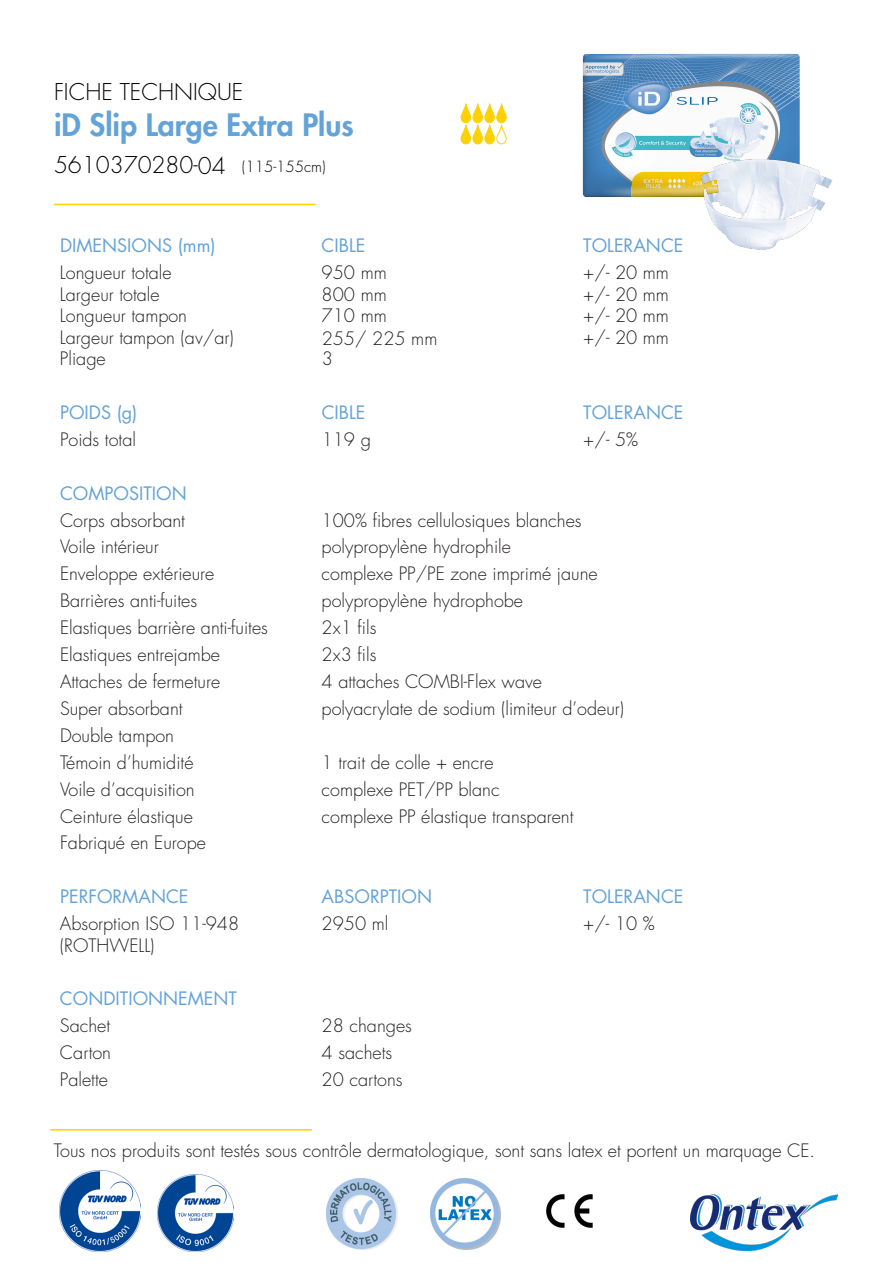
<style>
.page{position:relative;width:893px;height:1263px;background:#fff}
.page>*{position:absolute;margin:0;border:0;box-sizing:border-box;transform-origin:0 0}
.t1{font:800 30px "Futura Std";color:#63a3d8}
.t2{font:300 22.5px "Futura Std";color:#000}
.t3{font:300 18px/20.5px "Futura Std";color:#231f20}
.t4{font:18px/26.8px "Futura Std";color:#63a3d8}
.s1{font-size:15px}
.s2{font-weight:300;color:#231f20}
</style>
<div class="page">
<hr style="left:54px;top:204px;width:262px;height:1px;background:#fed105">
<img style="left:690px;top:1194px;width:147px;height:56px">
<img style="left:60px;top:1170px;width:80px;height:81px">
<img style="left:157px;top:1175px;width:76px;height:76px">
<img style="left:326px;top:1179px;width:71px;height:70px">
<img style="left:430px;top:1179px;width:70px;height:70px">
<img style="left:546px;top:1194px;width:47px;height:34px">
<svg style="left:461px;top:103px;width:46px;height:41px"></svg>
<img style="left:582px;top:53px;width:218px;height:144px">
<img style="left:697px;top:130px;width:136px;height:120px">
<hr style="left:50px;top:1129px;width:262px;height:1px;background:#fed105">
<p class="t2" style="left:54px;top:78px;width:191px">FICHE TECHNIQUE</p>
<p class="t1" style="left:54px;top:106px;width:301px">iD Slip Large Extra Plus</p>
<p class="t2" style="left:54px;top:151px;width:273px">5610370280-04 <span class="s1">(115-155cm)</span></p>
<p class="t4" style="left:60px;top:232px;width:157px">DIMENSIONS (mm)</p>
<p class="t4" style="left:322px;top:232px;width:45px">CIBLE</p>
<p class="t4" style="left:583px;top:232px;width:102px">TOLERANCE</p>
<p class="t3" style="left:60px;top:263px;width:113px">Longueur totale</p>
<p class="t3" style="left:60px;top:284px;width:101px">Largeur totale</p>
<p class="t3" style="left:60px;top:306px;width:129px">Longueur tampon</p>
<p class="t3" style="left:60px;top:327px;width:175px">Largeur tampon (av/ar)</p>
<p class="t3" style="left:60px;top:349px;width:47px">Pliage</p>
<p class="t3" style="left:583px;top:263px;width:87px">+/- 20 mm</p>
<p class="t3" style="left:583px;top:284px;width:87px">+/- 20 mm</p>
<p class="t3" style="left:583px;top:306px;width:87px">+/- 20 mm</p>
<p class="t3" style="left:583px;top:327px;width:87px">+/- 20 mm</p>
<p class="t3" style="left:322px;top:263px;width:67px">950 mm</p>
<p class="t3" style="left:322px;top:284px;width:67px">800 mm</p>
<p class="t3" style="left:322px;top:306px;width:67px">710 mm</p>
<p class="t3" style="left:322px;top:329px;width:117px">255/ 225 mm<br>3</p>
<p class="t4" style="left:322px;top:399px;width:51px">CIBLE<br><span class="s2">119 g</span></p>
<p class="t4" style="left:60px;top:399px;width:79px">POIDS (g)</p>
<p class="t4" style="left:583px;top:399px;width:102px">TOLERANCE</p>
<p class="t3" style="left:60px;top:430px;width:77px">Poids total</p>
<p class="t3" style="left:583px;top:430px;width:56px">+/- 5%</p>
<p class="t4" style="left:60px;top:480px;width:128px">COMPOSITION</p>
<p class="t3" style="left:60px;top:510px;width:127px">Corps absorbant</p>
<p class="t3" style="left:322px;top:510px;width:261px">100% fibres cellulosiques blanches</p>
<p class="t3" style="left:60px;top:537px;width:100px">Voile intérieur</p>
<p class="t3" style="left:322px;top:537px;width:191px">polypropylène hydrophile</p>
<p class="t3" style="left:60px;top:564px;width:156px">Enveloppe extérieure</p>
<p class="t3" style="left:322px;top:564px;width:277px">complexe PP/PE zone imprimé jaune</p>
<p class="t3" style="left:60px;top:591px;width:139px">Barrières anti-fuites</p>
<p class="t3" style="left:322px;top:591px;width:203px">polypropylène hydrophobe</p>
<p class="t3" style="left:60px;top:618px;width:209px">Elastiques barrière anti-fuites</p>
<p class="t3" style="left:322px;top:618px;width:56px">2x1 fils</p>
<p class="t3" style="left:60px;top:645px;width:162px">Elastiques entrejambe</p>
<p class="t3" style="left:322px;top:645px;width:56px">2x3 fils</p>
<p class="t3" style="left:60px;top:672px;width:162px">Attaches de fermeture</p>
<p class="t3" style="left:322px;top:672px;width:222px">4 attaches COMBI-Flex wave</p>
<p class="t3" style="left:60px;top:699px;width:124px">Super absorbant</p>
<p class="t3" style="left:322px;top:699px;width:304px">polyacrylate de sodium (limiteur d’odeur)</p>
<p class="t3" style="left:60px;top:726px;width:116px">Double tampon</p>
<p class="t3" style="left:60px;top:752px;width:135px">Témoin d’humidité</p>
<p class="t3" style="left:322px;top:752px;width:173px">1 trait de colle + encre</p>
<p class="t3" style="left:60px;top:779px;width:136px">Voile d’acquisition</p>
<p class="t3" style="left:322px;top:779px;width:180px">complexe PET/PP blanc</p>
<p class="t3" style="left:60px;top:806px;width:134px">Ceinture élastique</p>
<p class="t3" style="left:322px;top:806px;width:253px">complexe PP élastique transparent</p>
<p class="t3" style="left:60px;top:833px;width:148px">Fabriqué en Europe</p>
<p class="t4" style="left:60px;top:883px;width:130px">PERFORMANCE</p>
<p class="t4" style="left:322px;top:883px;width:112px">ABSORPTION</p>
<p class="t4" style="left:583px;top:883px;width:102px">TOLERANCE</p>
<p class="t3" style="left:60px;top:914px;width:181px">Absorption ISO 11-948</p>
<p class="t3" style="left:60px;top:935px;width:96px">(ROTHWELL)</p>
<p class="t3" style="left:322px;top:914px;width:68px">2950 ml</p>
<p class="t3" style="left:583px;top:914px;width:73px">+/- 10 %</p>
<p class="t4" style="left:60px;top:985px;width:179px">CONDITIONNEMENT</p>
<p class="t3" style="left:60px;top:1016px;width:52px">Sachet</p>
<p class="t3" style="left:322px;top:1016px;width:92px">28 changes</p>
<p class="t3" style="left:60px;top:1043px;width:53px">Carton</p>
<p class="t3" style="left:322px;top:1043px;width:72px">4 sachets</p>
<p class="t3" style="left:60px;top:1069px;width:50px">Palette</p>
<p class="t3" style="left:322px;top:1069px;width:83px">20 cartons</p>
<p class="t3" style="left:54px;top:1141px;width:763px">Tous nos produits sont testés sous contrôle dermatologique, sont sans latex et portent un marquage CE.</p>
</div>
